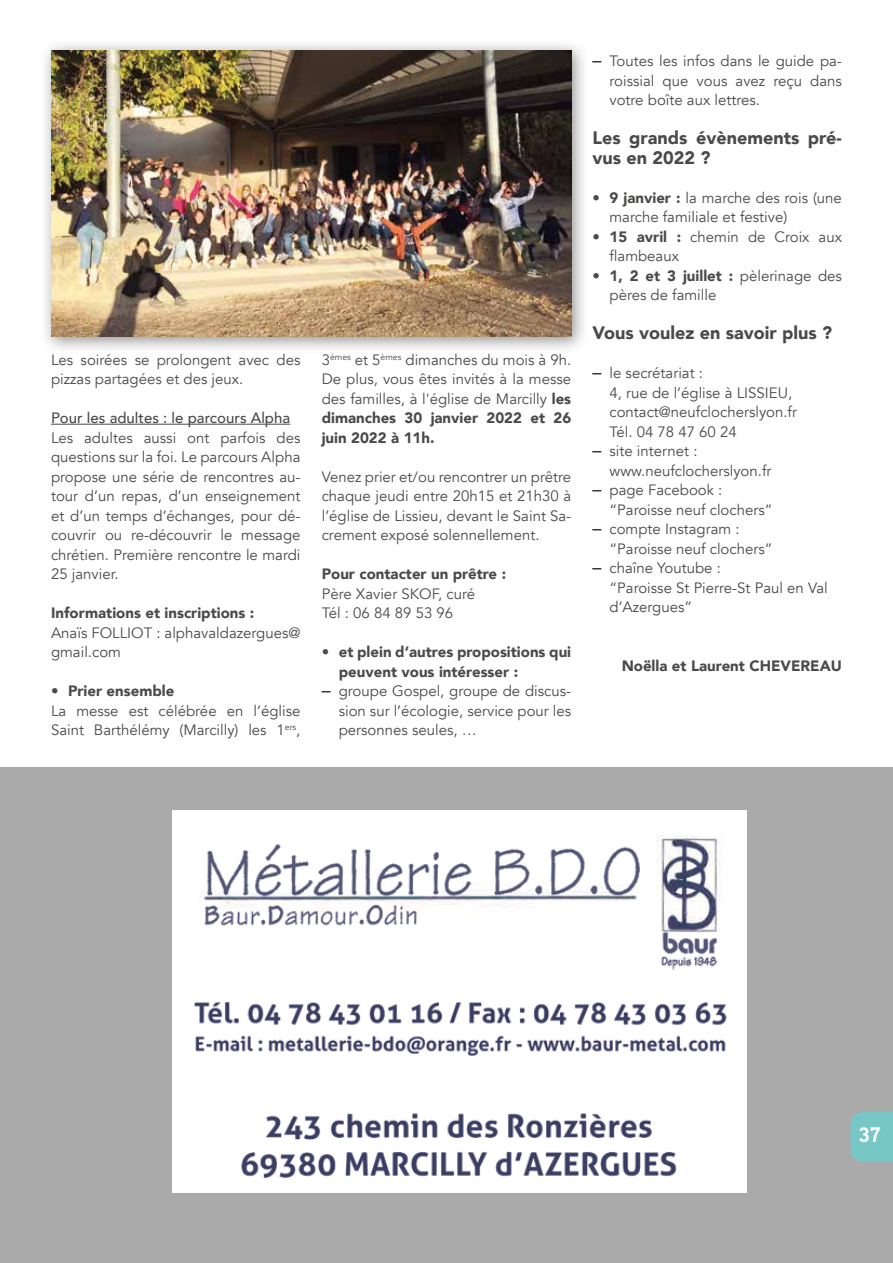
<style>
.page{position:relative;width:893px;height:1263px;background:#fff}
.page>*{position:absolute;margin:0;border:0;box-sizing:border-box;transform-origin:0 0}
.t1{font:700 21px "Aaux Next";color:#fff}
.t2{font:900 18px/19.5px "Avenir";color:#4a4a49}
.t3{font:15px/19.5px "Avenir";color:#4a4a49}
.t4{font:900 15px/19.5px "Avenir";color:#4a4a49}
.t5{font:500 15px "Avenir";color:#4a4a49}
.s1{font-weight:900}
.s2{font-size:18px;color:#000}
</style>
<div class="page">
<div style="left:0;top:767px;width:893px;height:496px;background:#aaa"></div>
<div style="left:850px;top:1112px;width:43px;height:50px;background:#78c7c7"></div>
<hr style="left:51px;top:424px;width:239px;height:1px;background:#4a4a49">
<div style="left:40px;top:39px;width:548px;height:315px;background:#727271;opacity:.75"></div>
<img style="left:51px;top:50px;width:520px;height:287px">
<img style="left:172px;top:810px;width:574px;height:383px">
<p class="t3" style="left:51px;top:350px;width:251px">Les soirées se prolongent avec des pizzas partagées et des jeux.</p>
<p class="t5" style="left:51px;top:405px;width:241px">Pour les adultes : le parcours Alpha</p>
<p class="t3" style="left:51px;top:428px;width:251px;text-align:justify">Les adultes aussi ont parfois des questions sur la foi. Le parcours Alpha propose une série de rencontres au&shy;tour d’un repas, d’un enseignement et d’un temps d’échanges, pour dé&shy;couvrir ou re-découvrir le message chrétien. Première rencontre le mardi 25 janvier.</p>
<p class="t4" style="left:51px;top:603px;width:205px">Informations et inscriptions :</p>
<p class="t3" style="left:51px;top:623px;width:251px">Anaïs FOLLIOT : alphavaldazergues@ gmail.com</p>
<p class="t4" style="left:51px;top:681px;width:125px">• Prier ensemble</p>
<p class="t3" style="left:51px;top:701px;width:251px">La messe est célébrée en l’église<br>Saint Barthélémy (Marcilly) les 1<sup>ers</sup>,</p>
<p class="t3" style="left:322px;top:350px;width:251px;text-align:justify">3<sup>èmes</sup> et 5<sup>èmes</sup> dimanches du mois à 9h.<br>De plus, vous êtes invités à la messe des familles, à l'église de Marcilly <span class="s1">les dimanches 30 janvier 2022 et 26 juin 2022 à 11h.</span></p>
<p class="t3" style="left:322px;top:467px;width:251px;text-align:justify">Venez prier et/ou rencontrer un prêtre chaque jeudi entre 20h15 et 21h30 à l’église de Lissieu, devant le Saint Sa&shy;crement exposé solennellement.</p>
<p class="t4" style="left:322px;top:564px;width:186px">Pour contacter un prêtre :</p>
<p class="t3" style="left:322px;top:584px;width:155px">Père Xavier SKOF, curé<br>Tél : 06 84 89 53 96</p>
<p class="t4" style="left:339px;top:642px;width:234px;text-indent:-17px">• et plein d’autres propositions qui peuvent vous intéresser :</p>
<p class="t3" style="left:339px;top:681px;width:234px;text-align:justify;text-indent:-17px"><span class="s2">–</span> groupe Gospel, groupe de discus&shy;sion sur l’écologie, service pour les personnes seules, …</p>
<p class="t3" style="left:609px;top:51px;width:234px;text-align:justify;text-indent:-17px"><span class="s2">–</span> Toutes les infos dans le guide pa&shy;roissial que vous avez reçu dans votre boîte aux lettres.</p>
<p class="t2" style="left:592px;top:128px;width:251px">Les grands évènements pré&shy;vus en 2022 ?</p>
<p class="t3" style="left:609px;top:188px;width:234px;text-indent:-17px"><span class="s1">• 9 janvier :</span> la marche des rois (une marche familiale et festive)</p>
<p class="t3" style="left:609px;top:227px;width:234px;text-indent:-17px"><span class="s1">• 15 avril :</span> chemin de Croix aux flambeaux</p>
<p class="t3" style="left:609px;top:266px;width:234px;text-indent:-17px"><span class="s1">• 1, 2 et 3 juillet :</span> pèlerinage des pères de famille</p>
<p class="t2" style="left:592px;top:323px;width:241px">Vous voulez en savoir plus ?</p>
<p class="t3" style="left:609px;top:363px;width:189px;text-indent:-17px"><span class="s2">–</span> le secrétariat :<br>4, rue de l’église à LISSIEU, contact@neufclocherslyon.fr<br>Tél. 04 78 47 60 24</p>
<p class="t3" style="left:609px;top:441px;width:163px;text-indent:-17px"><span class="s2">–</span> site internet : www.neufclocherslyon.fr</p>
<p class="t3" style="left:609px;top:480px;width:165px;text-indent:-17px"><span class="s2">–</span> page Facebook : “Paroisse neuf clochers”</p>
<p class="t3" style="left:609px;top:519px;width:165px;text-indent:-17px"><span class="s2">–</span> compte Instagram : “Paroisse neuf clochers”</p>
<p class="t3" style="left:609px;top:558px;width:220px;text-indent:-17px"><span class="s2">–</span> chaîne Youtube :<br>“Paroisse St Pierre-St Paul en Val d’Azergues”</p>
<p class="t4" style="left:622px;top:655px;width:222px">Noëlla et Laurent CHEVEREAU</p>
<h1 class="t1" style="left:859px;top:1119px;width:24px">37</h1>
</div>
